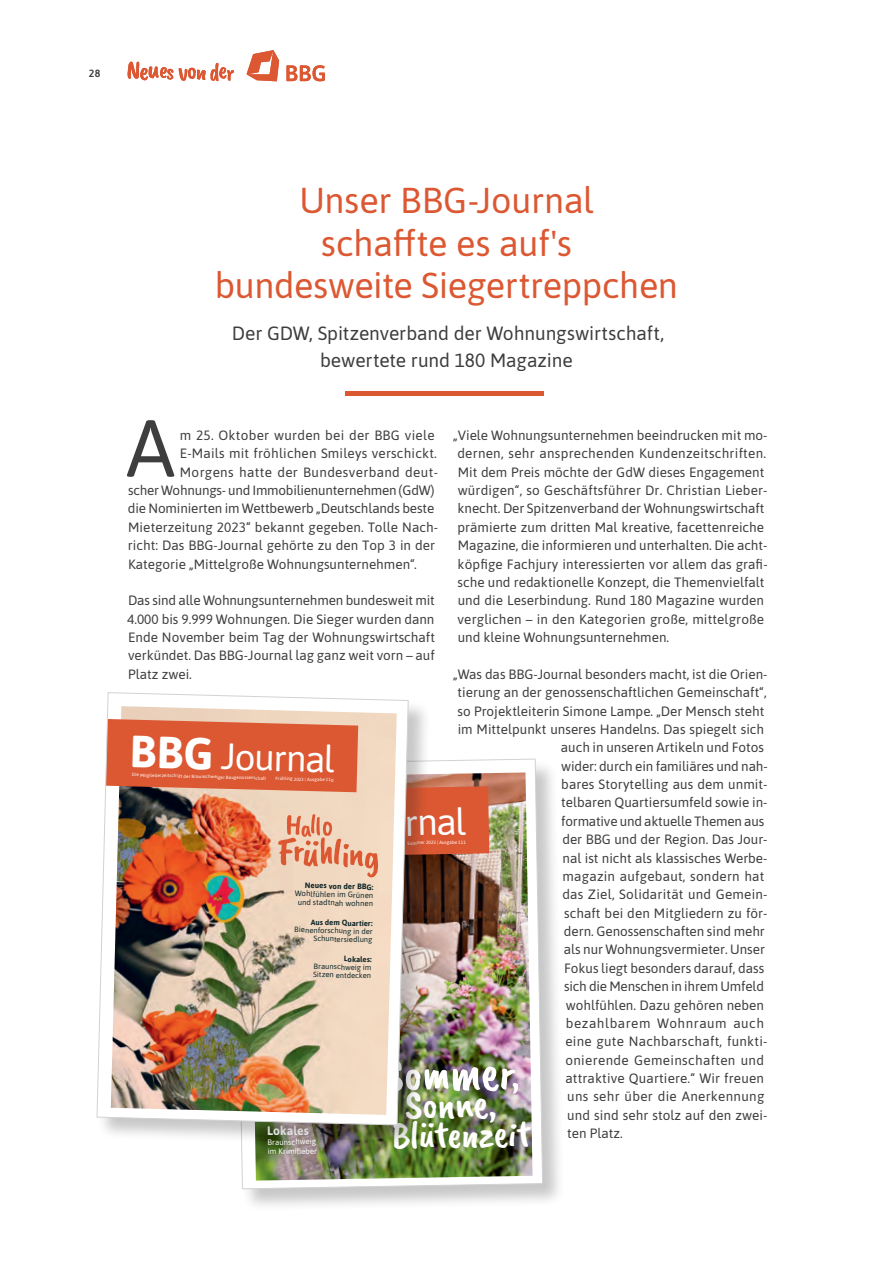
<style>
.page{position:relative;width:893px;height:1263px;background:#fff}
.page>*{position:absolute;margin:0;border:0;box-sizing:border-box;transform-origin:0 0}
.t1{font:80.55px "Asap";color:#3e3e3f}
.t2{font:49.35px "Caveat Brush";color:#fff}
.t3{font:41.1px "Caveat Brush";color:#fff}
.t4{font:38.1px "Caveat Brush";color:#fff}
.t5{font:36.9px "Asap";color:#fff}
.t6{font:36px/42px "Asap";letter-spacing:-.01em;color:#dc5833;text-align:center}
.t7{font:19.2px/27.2px "Asap";letter-spacing:-.005em;color:#3e3e3f;text-align:center}
.t8{font:13.5px/18.3px "Asap";color:#3e3e3f;text-align:justify}
.t9{font:13.5px "Asap";letter-spacing:.02em;color:#3e3e3f}
.t10{font:13.5px "Asap";letter-spacing:.025em;color:#3e3e3f}
.t11{font:13.5px "Asap";letter-spacing:.04em;color:#3e3e3f}
.t12{font:700 12.3px "Asap";color:#fff}
.t13{font:600 10.5px "Asap";color:#3e3e3f}
.t14{font:7.95px/9.4px "Asap";color:#fff}
.t15{font:7.8px/8.4px "Asap";color:#132a2b;text-align:center}
.t16{font:700 7.8px "Asap";color:#132a2b}
.t17{font:7.65px/8.1px "Asap";color:#132a2b;text-align:right}
.t18{font:700 7.65px "Asap";color:#132a2b}
.t19{font:4.65px "Asap";color:#fff}
.s1{font-weight:700;font-size:45px}
.s2{font-size:41.1px}
</style>
<div class="page">
<svg style="left:128px;top:62px;width:45px;height:18px"></svg>
<svg style="left:179px;top:63px;width:55px;height:18px"></svg>
<svg style="left:286px;top:65px;width:39px;height:16px"></svg>
<svg style="left:247px;top:50px;width:32px;height:31px"></svg>
<div style="left:235px;top:759px;width:331px;height:453px;background:#231f20;opacity:.25"></div>
<img style="left:235px;top:892px;width:308px;height:297px">
<hr style="left:345px;top:392px;width:199px;height:4px;background:#dc5833">
<div style="left:97px;top:693px;width:334px;height:455px;background:#231f20;opacity:.25"></div>
<img style="left:409px;top:693px;width:134px;height:199px">
<img style="left:96px;top:692px;width:313px;height:433px">
<p class="t13" style="left:89px;top:66px;width:13px">28</p>
<h3 class="t6" style="left:215px;top:178px;width:465px">Unser BBG-Journal<br>schaffte es auf's<br>bundesweite Siegertreppchen</h3>
<h3 class="t7" style="left:232px;top:318px;width:434px">Der GDW, Spitzenverband der Wohnungswirtschaft, bewertete rund 180 Magazine</h3>
<h1 class="t1" style="left:126px;top:392px;width:51px">A</h1>
<p class="t9" style="left:180px;top:426px;width:256px">m 25. Oktober wurden bei der BBG viele</p>
<p class="t8" style="left:457px;top:425px;width:312px;text-align:left;text-indent:-4px">„Viele Wohnungsunternehmen beeindrucken mit mo&shy;dernen, sehr ansprechenden Kundenzeitschriften.<br>Mit dem Preis möchte der GdW dieses Engagement würdigen“, so Geschäftsführer Dr. Christian Lieber&shy;knecht. Der Spitzenverband der Wohnungswirtschaft prämierte zum dritten Mal kreative, facettenreiche Magazine, die informieren und unterhalten. Die acht&shy;köpfige Fachjury interessierten vor allem das grafi&shy;sche und redaktionelle Konzept, die Themenvielfalt und die Leserbindung. Rund 180 Magazine wurden verglichen – in den Kategorien große, mittelgroße und kleine Wohnungsunternehmen.</p>
<p class="t8" style="left:453px;top:664px;width:316px">„Was das BBG-Journal besonders macht, ist die Orien-</p>
<p class="t8" style="left:458px;top:683px;width:311px">tierung an der genossenschaftlichen Gemeinschaft“,</p>
<p class="t8" style="left:458px;top:701px;width:308px">so Projektleiterin Simone Lampe. „Der Mensch steht</p>
<p class="t8" style="left:458px;top:719px;width:308px">im Mittelpunkt unseres Handelns. Das spiegelt sich</p>
<p class="t8" style="left:561px;top:738px;width:205px">auch in unseren Artikeln und Fotos</p>
<p class="t8" style="left:561px;top:756px;width:208px">wider: durch ein familiäres und nah-</p>
<p class="t8" style="left:561px;top:774px;width:208px">bares Storytelling aus dem unmit-</p>
<p class="t8" style="left:561px;top:793px;width:208px">telbaren Quartiersumfeld sowie in-</p>
<p class="t8" style="left:561px;top:811px;width:205px">formative und aktuelle Themen aus</p>
<p class="t8" style="left:562px;top:829px;width:207px">der BBG und der Region. Das Jour-</p>
<p class="t8" style="left:562px;top:848px;width:207px">nal ist nicht als klassisches Werbe-</p>
<p class="t8" style="left:563px;top:866px;width:203px">magazin aufgebaut, sondern hat</p>
<p class="t8" style="left:562px;top:885px;width:207px">das Ziel, Solidarität und Gemein-</p>
<p class="t8" style="left:564px;top:903px;width:205px">schaft bei den Mitgliedern zu för-</p>
<p class="t8" style="left:564px;top:921px;width:202px">dern. Genossenschaften sind mehr</p>
<p class="t8" style="left:564px;top:940px;width:202px">als nur Wohnungsvermieter. Unser</p>
<p class="t8" style="left:564px;top:958px;width:202px">Fokus liegt besonders darauf, dass</p>
<p class="t8" style="left:564px;top:976px;width:201px">sich die Menschen in ihrem Umfeld</p>
<p class="t8" style="left:566px;top:995px;width:200px">wohlfühlen. Dazu gehören neben</p>
<p class="t11" style="left:566px;top:1014px;width:200px">bezahlbarem Wohnraum auch</p>
<p class="t9" style="left:565px;top:1032px;width:204px">eine gute Nachbarschaft, funkti-</p>
<p class="t10" style="left:565px;top:1050px;width:200px">onierende Gemeinschaften und</p>
<p class="t8" style="left:565px;top:1068px;width:200px">attraktive Quartiere.“ Wir freuen</p>
<p class="t9" style="left:567px;top:1087px;width:199px">uns sehr über die Anerkennung</p>
<p class="t8" style="left:567px;top:1105px;width:202px">und sind sehr stolz auf den zwei-</p>
<p class="t8" style="left:567px;top:1123px;width:57px">ten Platz.</p>
<p class="t8" style="left:180px;top:444px;width:258px">E-Mails mit fröhlichen Smileys verschickt.</p>
<p class="t10" style="left:180px;top:463px;width:260px">Morgens hatte der Bundesverband deut-</p>
<p class="t8" style="left:128px;top:480px;width:308px">scher Wohnungs- und Immobilienunternehmen (GdW)</p>
<p class="t8" style="left:128px;top:499px;width:308px">die Nominierten im Wettbewerb „Deutschlands beste</p>
<p class="t8" style="left:128px;top:517px;width:312px">Mieterzeitung 2023“ bekannt gegeben. Tolle Nach-</p>
<p class="t8" style="left:128px;top:536px;width:309px">richt: Das BBG-Journal gehörte zu den Top 3 in der</p>
<p class="t8" style="left:128px;top:554px;width:290px">Kategorie „Mittelgroße Wohnungsunternehmen“.</p>
<p class="t8" style="left:127px;top:591px;width:309px">Das sind alle Wohnungsunternehmen bundesweit mit 4.000 bis 9.999 Wohnungen. Die Sieger wurden dann Ende November beim Tag der Wohnungswirtschaft verkündet. Das BBG-Journal lag ganz weit vorn – auf Platz zwei.</p>
<h3 class="t5" style="left:130px;top:727px;width:207px;rotate:2deg"><span class="s1">BBG</span> Journal</h3>
<p class="t19" style="left:132px;top:772px;width:136px;rotate:1deg">Die Mitgliederzeitschrift der Braunschweiger Baugenossenschaft</p>
<p class="t19" style="left:276px;top:775px;width:59px;rotate:1deg">Frühling 2023 | Ausgabe 110</p>
<p class="t19" style="left:408px;top:840px;width:60px;rotate:-1deg">Sommer 2023 | Ausgabe 111</p>
<p class="t16" style="left:305px;top:879px;width:70px;rotate:2deg">Neues von der BBG:</p>
<p class="t15" style="left:295px;top:888px;width:80px;rotate:2deg">Wohlfühlen im Grünen und stadtnah wohnen</p>
<p class="t18" style="left:311px;top:916px;width:63px;rotate:2deg">Aus dem Quartier:</p>
<p class="t17" style="left:295px;top:925px;width:80px;rotate:2deg">Bienenforschung in der<br>Schuntersiedlung</p>
<p class="t18" style="left:344px;top:953px;width:29px;rotate:2deg">Lokales:</p>
<p class="t17" style="left:314px;top:961px;width:60px;text-align:left;rotate:2deg">Braunschweig im<br>Sitzen entdecken</p>
<h2 class="t2" style="left:382px;top:1046px;width:138px;rotate:-1deg">Sommer<span class="s2">,</span></h2>
<h3 class="t3" style="left:404px;top:1081px;width:93px;rotate:-1deg">Sonne,</h3>
<h3 class="t4" style="left:391px;top:1113px;width:141px;rotate:-1deg">Blütenzeit</h3>
<p class="t12" style="left:267px;top:1122px;width:43px;rotate:-1deg">Lokales</p>
<p class="t14" style="left:267px;top:1137px;width:51px;rotate:-1deg">Braunschweig im Krimifi eber</p>
</div>
